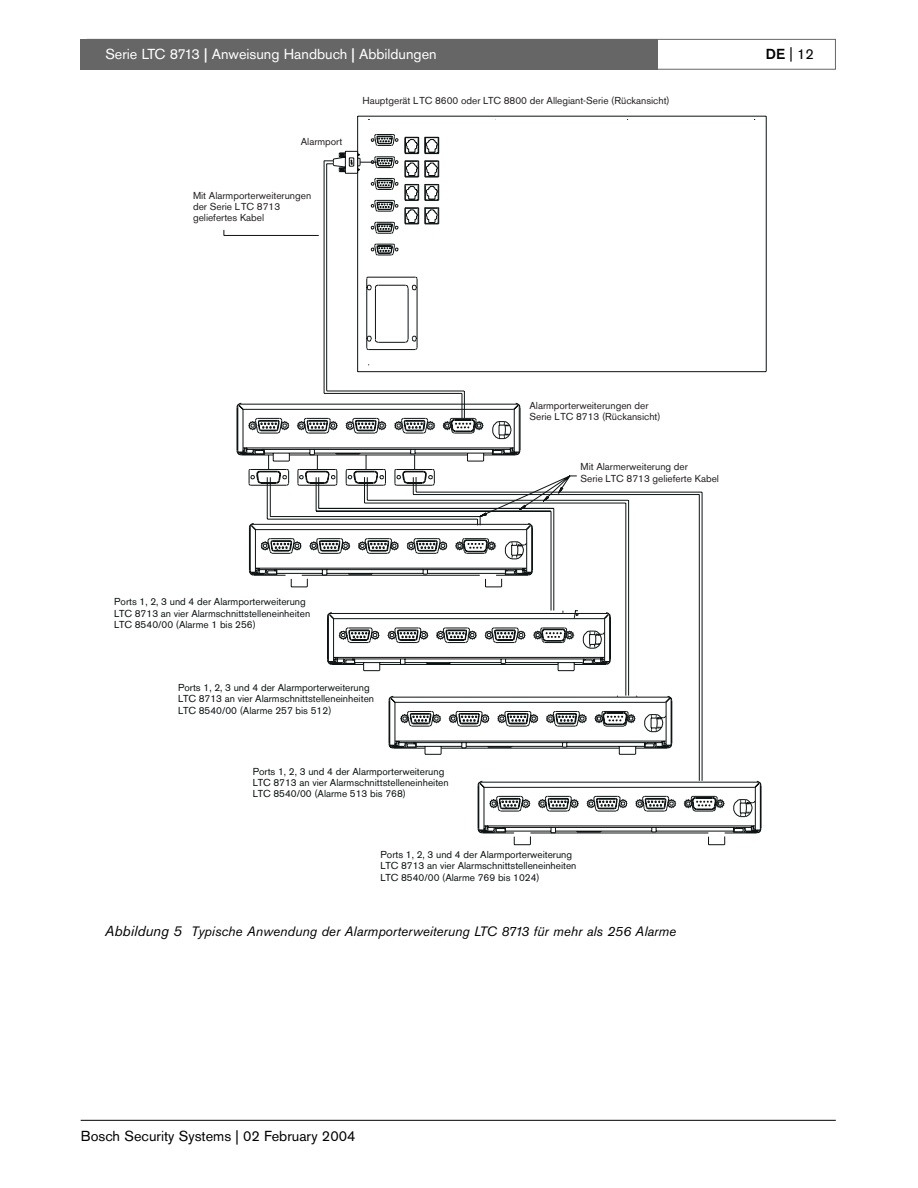
<style>
.page{position:relative;width:918px;height:1188px;background:#fff}
.page>*{position:absolute;margin:0;border:0;box-sizing:border-box;transform-origin:0 0}
.t1{font:14.4px "Akzidenz Grotesk BQ";color:#fff}
.t2{font:14.4px "Akzidenz Grotesk BQ";color:#000}
.t3{font:italic 13.5px "Akzidenz Grotesk BQ";color:#000}
.t4{font:10.05px/11.2px "Akzidenz Grotesk BQ";color:#0e1313}
.t5{font:10.05px/11.2px "Akzidenz Grotesk BQ";color:#231f20}
.s1{font-weight:500}
.s2{font-size:14.4px}
</style>
<div class="page">
<div style="left:87px;top:39px;width:749px;height:31px;border:1px solid #666"></div>
<div style="left:81px;top:39px;width:577px;height:31px;background:#666"></div>
<hr style="left:81px;top:1120px;width:755px;height:1px;background:#000">
<svg style="left:357px;top:116px;width:409px;height:256px"></svg>
<svg style="left:248px;top:134px;width:120px;height:436px"></svg>
<svg style="left:368px;top:119px;width:387px;height:689px"></svg>
<svg style="left:478px;top:781px;width:283px;height:64px"></svg>
<svg style="left:249px;top:523px;width:423px;height:232px"></svg>
<svg style="left:224px;top:230px;width:270px;height:318px"></svg>
<h1 class="t1" style="left:105px;top:49px;width:333px">Serie LTC 8713 <span class="s1">|</span> Anweisung Handbuch <span class="s1">|</span> Abbildungen</h1>
<h1 class="t2" style="left:766px;top:49px;width:50px"><span class="s1">DE</span> | 12</h1>
<p class="t5" style="left:301px;top:137px;width:43px">Alarmport</p>
<p class="t5" style="left:193px;top:190px;width:120px">Mit Alarmporterweiterungen der Serie LTC 8713 geliefertes Kabel</p>
<p class="t5" style="left:362px;top:96px;width:309px">Hauptgerät LTC 8600 oder LTC 8800 der Allegiant-Serie (Rückansicht)</p>
<p class="t4" style="left:114px;top:597px;width:197px">Ports 1, 2, 3 und 4 der Alarmporterweiterung<br>LTC 8713 an vier Alarmschnittstelleneinheiten<br>LTC 8540/00 (Alarme 1 bis 256)</p>
<p class="t5" style="left:529px;top:401px;width:133px">Alarmporterweiterungen der<br>Serie LTC 8713 (Rückansicht)</p>
<p class="t5" style="left:581px;top:462px;width:140px;line-height:11.9px">Mit Alarmerweiterung der<br>Serie LTC 8713 gelieferte Kabel</p>
<p class="t4" style="left:178px;top:683px;width:197px">Ports 1, 2, 3 und 4 der Alarmporterweiterung<br>LTC 8713 an vier Alarmschnittstelleneinheiten<br>LTC 8540/00 (Alarme 257 bis 512)</p>
<p class="t4" style="left:253px;top:767px;width:197px">Ports 1, 2, 3 und 4 der Alarmporterweiterung<br>LTC 8713 an vier Alarmschnittstelleneinheiten<br>LTC 8540/00 (Alarme 513 bis 768)</p>
<p class="t4" style="left:381px;top:850px;width:197px">Ports 1, 2, 3 und 4 der Alarmporterweiterung<br>LTC 8713 an vier Alarmschnittstelleneinheiten<br>LTC 8540/00 (Alarme 769 bis 1024)</p>
<h2 class="t3" style="left:105px;top:926px;width:573px"><span class="s2">Abbildung 5</span> Typische Anwendung der Alarmporterweiterung LTC 8713 für mehr als 256 Alarme</h2>
<h1 class="t2" style="left:81px;top:1130px;width:276px">Bosch Security Systems | 02 February 2004</h1>
</div>
